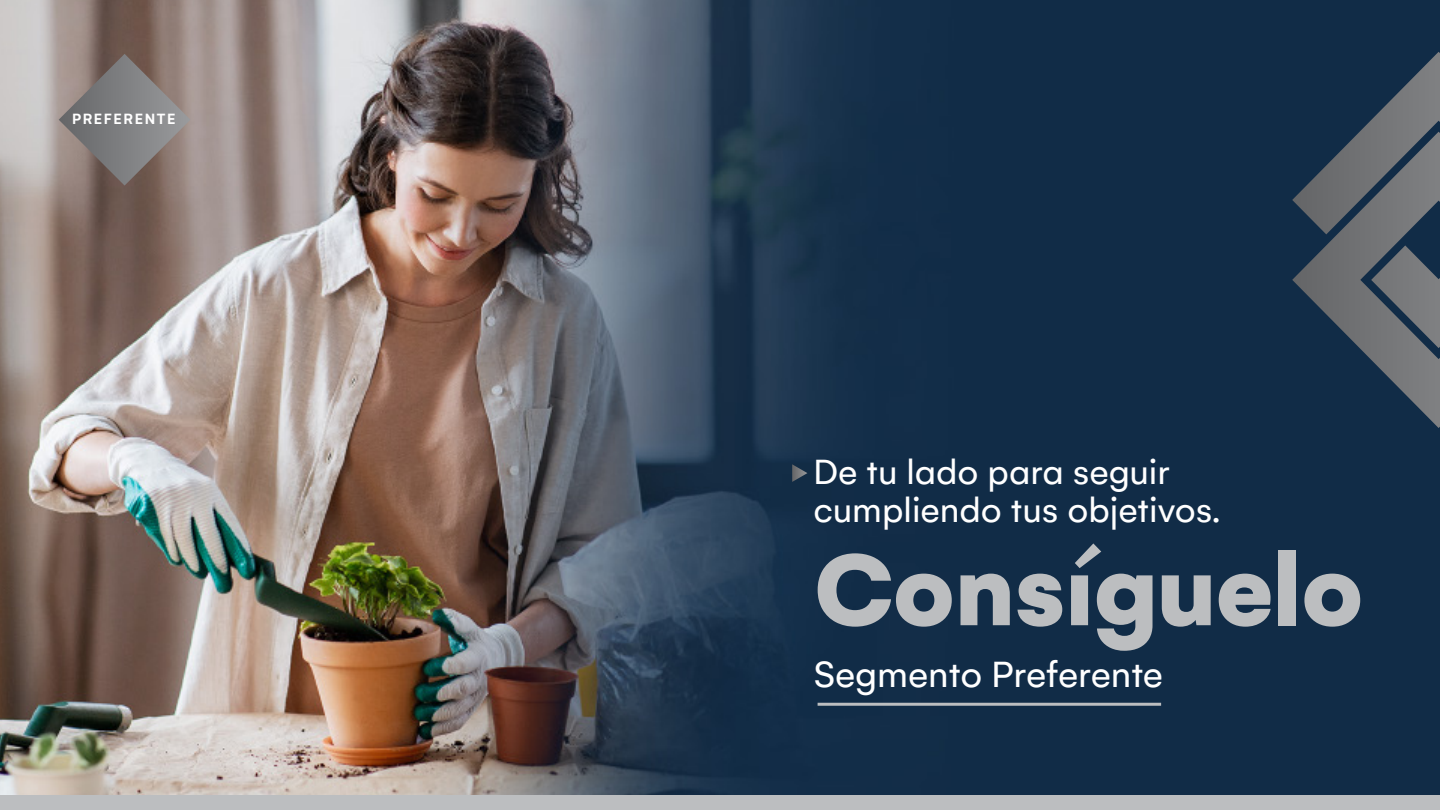
<style>
.page{position:relative;width:1440px;height:810px;background:#fff}
.page>*{position:absolute;margin:0;border:0;box-sizing:border-box;transform-origin:0 0}
.t1{font:900 109.8px "Gelion";color:#bcbec0}
.t2{font:39.45px "Gelion";color:#fff}
.t3{font:37.95px/38px "Gelion";color:#fff}
.t4{font:600 15.75px "Gelion";letter-spacing:.1em;color:#fff}
</style>
<div class="page">
<img style="left:0;top:0;width:1440px;height:795px">
<div style="left:0;top:795px;width:1440px;height:15px;background:#bcbec0"></div>
<svg style="left:792px;top:464px;width:15px;height:18px"></svg>
<svg style="left:59px;top:54px;width:131px;height:132px;background:#877e7b"></svg>
<hr style="left:817px;top:703px;width:344px;height:3px;background:#bcbec0">
<svg style="left:1292px;top:52px;width:148px;height:376px;background:#43515f"></svg>
<p class="t4" style="left:72px;top:109px;width:105px">PREFERENTE</p>
<p class="t3" style="left:813px;top:452px;width:408px">De tu lado para seguir cumpliendo tus objetivos.</p>
<h1 class="t1" style="left:814px;top:518px;width:550px">Consíguelo</h1>
<p class="t2" style="left:814px;top:651px;width:350px">Segmento Preferente</p>
</div>
